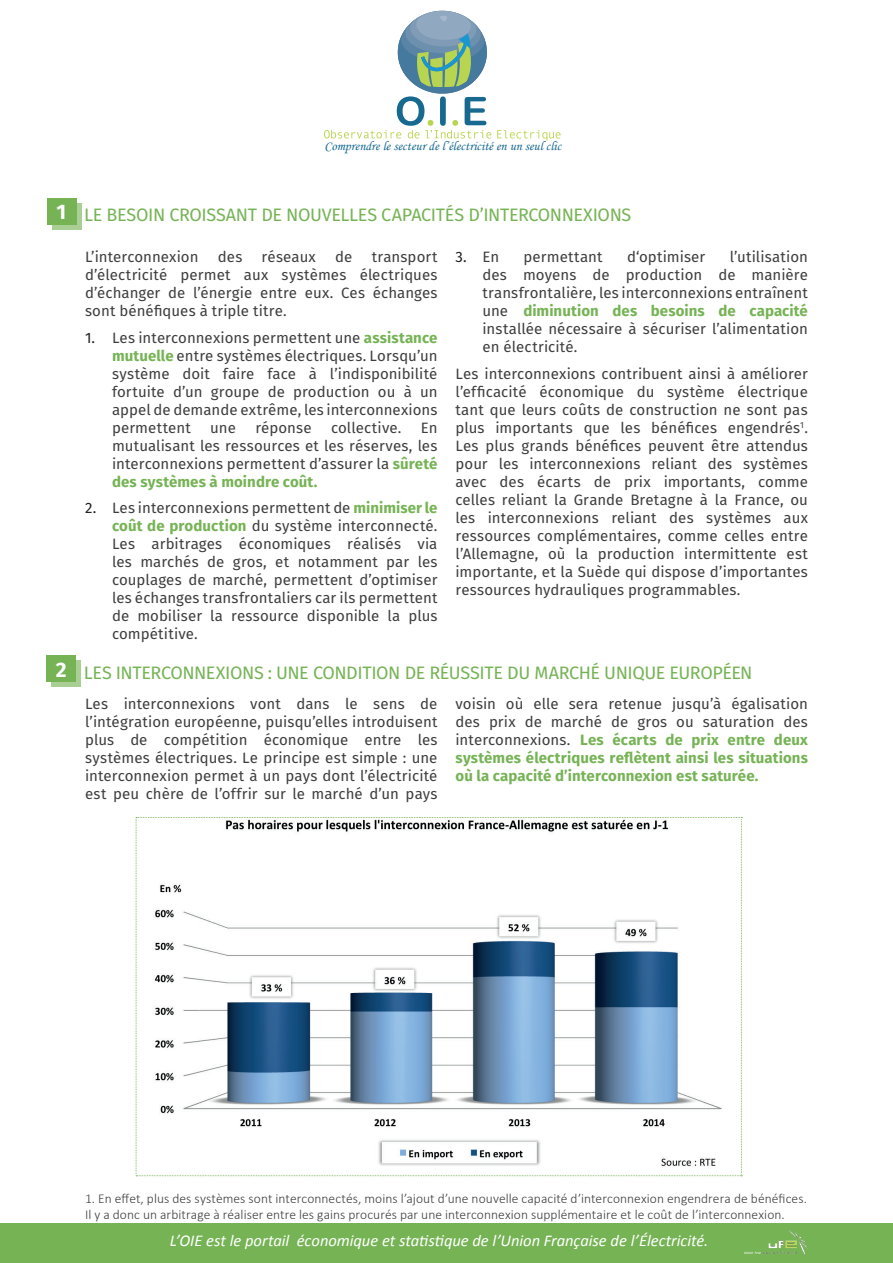
<style>
.page{position:relative;width:893px;height:1263px;background:#fff}
.page>*{position:absolute;margin:0;border:0;box-sizing:border-box;transform-origin:0 0}
.t1{font:700 21px "Fira Sans";color:#fff}
.t2{font:18px "Fira Sans";letter-spacing:-.025em;color:#76b355}
.t3{font:italic 16.5px "Calibri";color:#fff}
.t4{font:15px/18px "Fira Sans";letter-spacing:.005em;color:#3e3e3f;text-align:justify}
.t5{font:700 15px/18px "Fira Sans";letter-spacing:.005em;color:#76b355;text-align:justify}
.t6{font:15px "Fira Sans";color:#231f20}
.t7{font:300 13.5px/16.2px "Calibri";letter-spacing:.005em;color:#3e3e3f}
.t8{font:13.2px "Monotype Corsiva";letter-spacing:.005em;color:#176990}
.s1{color:#231f20}
.s2{font-weight:700;color:#76b355}
.s3{color:#3e3e3f}
.s4{font-weight:400;color:#3e3e3f}
</style>
<div class="page">
<div style="left:0;top:1223px;width:893px;height:40px;background:#76b355"></div>
<svg style="left:497px;top:130px;width:64px;height:11px"></svg>
<svg style="left:324px;top:11px;width:167px;height:128px"></svg>
<svg style="left:52px;top:203px;width:30px;height:26px"></svg>
<div style="left:47px;top:198px;width:29px;height:26px;background:#76b355"></div>
<div style="left:52px;top:660px;width:29px;height:27px;background:#aacf95"></div>
<div style="left:46px;top:656px;width:30px;height:26px;background:#76b355"></div>
<img style="left:744px;top:1230px;width:63px;height:25px">
<svg style="left:136px;top:817px;width:606px;height:359px"></svg>
<p class="t8" style="left:324px;top:138px;width:238px">Comprendre le secteur de l’électricité en un seul clic</p>
<h1 class="t1" style="left:57px;top:194px;width:11px">1</h1>
<h1 class="t1" style="left:56px;top:652px;width:12px">2</h1>
<p class="t2" style="left:84px;top:201px;width:549px">LE BESOIN CROISSANT DE NOUVELLES CAPACITÉS D’INTERCONNEXIONS</p>
<p class="t4" style="left:85px;top:248px;width:115px">L’interconnexion</p>
<p class="t4" style="left:218px;top:248px;width:26px">des</p>
<p class="t4" style="left:262px;top:248px;width:56px">réseaux</p>
<p class="t4" style="left:335px;top:248px;width:19px">de</p>
<p class="t4" style="left:85px;top:248px;width:354px;text-indent:287px">transport d’électricité permet aux systèmes électriques d’échanger de l’énergie entre eux. Ces échanges sont bénéfiques à triple titre.</p>
<p class="t4" style="left:112px;top:328px;width:327px;text-indent:-27px"><span class="s1">1.</span> Les interconnexions permettent une <span class="s2">assistance mutuelle</span> entre systèmes électriques. Lorsqu’un système doit faire face à l’indisponibilité fortuite d’un groupe de production ou à un appel de demande extrême, les interconnexions permettent</p>
<p class="t4" style="left:210px;top:418px;width:27px">une</p>
<p class="t4" style="left:255px;top:418px;width:58px">réponse</p>
<p class="t4" style="left:331px;top:418px;width:72px">collective.</p>
<p class="t4" style="left:112px;top:418px;width:327px;text-indent:309px">En mutualisant les ressources et les réserves, les interconnexions permettent d’assurer la <span class="s2">sûreté des systèmes à moindre coût.</span></p>
<p class="t4" style="left:112px;top:499px;width:327px;text-indent:-27px"><span class="s1">2.</span> Les interconnexions permettent de <span class="s2">minimiser le coût de production</span> du système interconnecté.<br>Les arbitrages économiques réalisés via les marchés de gros, et notamment par les couplages de marché, permettent d’optimiser les échanges transfrontaliers car ils permettent de mobiliser la ressource disponible la plus compétitive.</p>
<p class="t4" style="left:482px;top:248px;width:327px;text-indent:247px">l’utilisation des moyens de production de manière transfrontalière, les interconnexions entraînent une <span class="s2">diminution des besoins de capacité </span>installée nécessaire à sécuriser l’alimentation en électricité.</p>
<p class="t4" style="left:455px;top:364px;width:354px">Les interconnexions contribuent ainsi à améliorer l’efficacité économique du système électrique tant que leurs coûts de construction ne sont pas plus importants que les bénéfices engendrés<sup>1</sup>.<br>Les plus grands bénéfices peuvent être attendus pour les interconnexions reliant des systèmes avec des écarts de prix importants, comme celles reliant la Grande Bretagne à la France, ou les interconnexions reliant des systèmes aux ressources complémentaires, comme celles entre l’Allemagne, où la production intermittente est importante, et la Suède qui dispose d’importantes ressources hydrauliques programmables.</p>
<p class="t6" style="left:455px;top:246px;width:45px">3. <span class="s3">En</span></p>
<p class="t4" style="left:524px;top:248px;width:80px">permettant</p>
<p class="t4" style="left:627px;top:248px;width:80px">d‘optimiser</p>
<p class="t2" style="left:84px;top:659px;width:670px">LES INTERCONNEXIONS : UNE CONDITION DE RÉUSSITE DU MARCHÉ UNIQUE EUROPÉEN</p>
<p class="t4" style="left:85px;top:694px;width:354px">Les interconnexions vont dans le sens de l’intégration européenne, puisqu’elles introduisent plus de compétition économique entre les systèmes électriques. Le principe est simple : une interconnexion permet à un pays dont l’électricité est peu chère de l’offrir sur le marché d’un pays</p>
<p class="t5" style="left:455px;top:693px;width:354px"><span class="s4">voisin où elle sera retenue jusqu’à égalisation des prix de marché de gros ou saturation des interconnexions.</span> Les écarts de prix entre deux systèmes électriques reflètent ainsi les situations où la capacité d’interconnexion est saturée.</p>
<p class="t7" style="left:85px;top:1190px;width:723px">1. En effet, plus des systèmes sont interconnectés, moins l’ajout d’une nouvelle capacité d’interconnexion engendrera de bénéfices.<br>Il y a donc un arbitrage à réaliser entre les gains procurés par une interconnexion supplémentaire et le coût de l’interconnexion.</p>
<p class="t3" style="left:170px;top:1229px;width:540px">L’OIE est le portail économique et statistique de l’Union Française de l’Électricité.</p>
</div>
